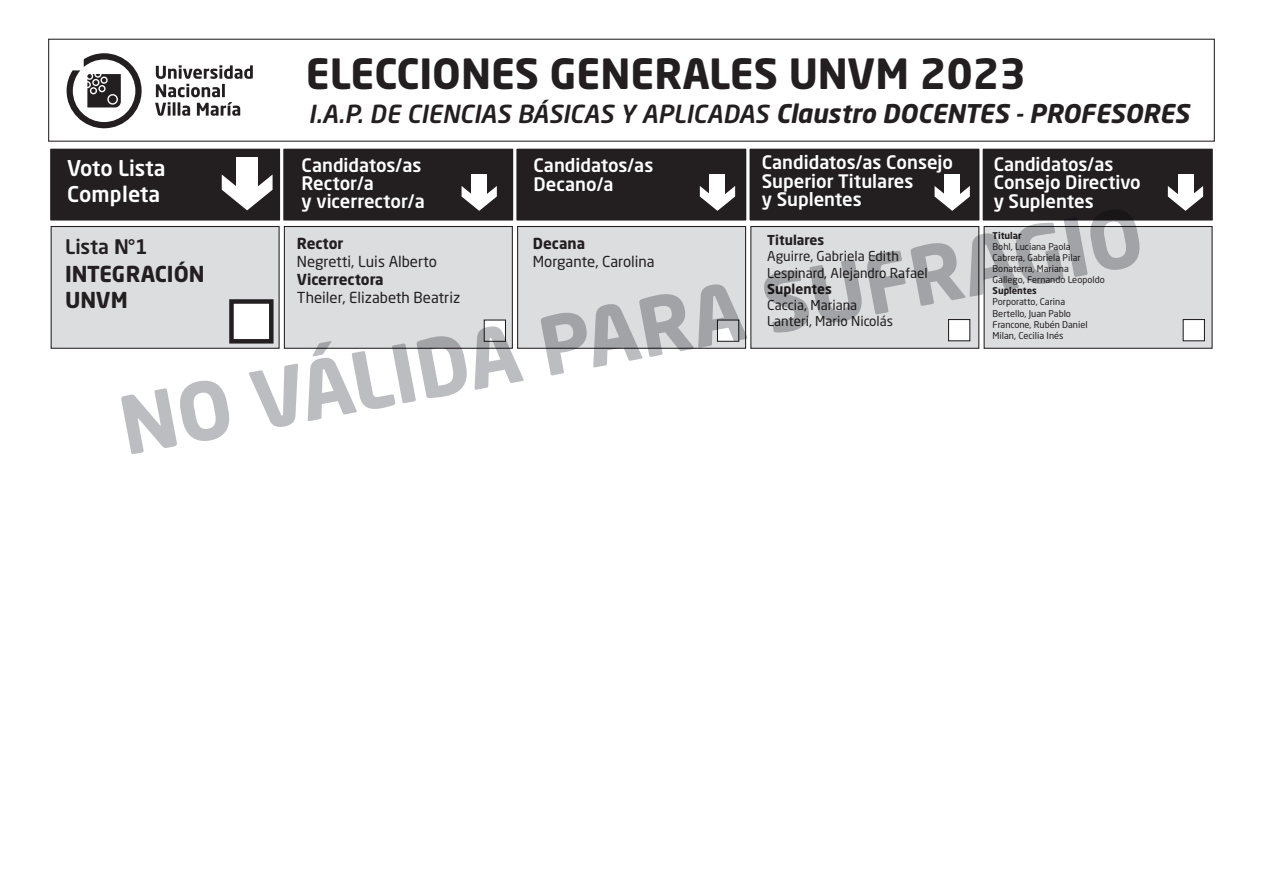
<style>
.page{position:relative;width:1263px;height:893px;background:#fff}
.page>*{position:absolute;margin:0;border:0;box-sizing:border-box;transform-origin:0 0}
.t1{font:700 79.2px "Neo Sans Std";color:#bcbdc0}
.t2{font:700 41.25px "Neo Sans Std";color:#231f20}
.t3{font:italic 500 24.6px "Neo Sans Std";color:#231f20}
.t4{font:700 21.75px/26.1px "Neo Sans Std";color:#231f20}
.t5{font:500 21.45px/25.8px "Neo Sans Std";color:#fff}
.t6{font:500 19.8px "Neo Sans Std";color:#231f20}
.t7{font:500 18.45px/18.5px "Neo Sans Std";color:#fff}
.t8{font:15px "Neo Sans Std";color:#231f20}
.t9{font:700 15px "Neo Sans Std";color:#231f20}
.t10{font:13.5px/16.2px "Neo Sans Std";color:#231f20}
.t11{font:700 13.5px "Neo Sans Std";color:#231f20}
.t12{font:9.3px/11.1px "Neo Sans Std";color:#231f20}
.t13{font:700 9.3px "Neo Sans Std";color:#231f20}
.s1{font-weight:700;font-size:25.5px}
</style>
<div class="page">
<div style="left:48px;top:39px;width:1167px;height:103px;border:1px solid #231f20"></div>
<svg style="left:155px;top:65px;width:98px;height:51px"></svg>
<svg style="left:67px;top:53px;width:75px;height:75px"></svg>
<div style="left:51px;top:226px;width:228px;height:122px;background:#dcdddf"></div>
<div style="left:51px;top:226px;width:229px;height:123px;border:1px solid #231f20"></div>
<div style="left:284px;top:226px;width:228px;height:122px;background:#dcdddf"></div>
<div style="left:284px;top:226px;width:229px;height:123px;border:1px solid #231f20"></div>
<div style="left:484px;top:320px;width:21px;height:21px;background:#fff"></div>
<div style="left:484px;top:319px;width:22px;height:23px;border:1px solid #231f20"></div>
<div style="left:518px;top:226px;width:228px;height:122px;background:#dcdddf"></div>
<div style="left:517px;top:226px;width:229px;height:123px;border:1px solid #231f20"></div>
<div style="left:717px;top:320px;width:22px;height:21px;background:#fff"></div>
<div style="left:717px;top:319px;width:22px;height:23px;border:1px solid #231f20"></div>
<div style="left:231px;top:301px;width:40px;height:40px;background:#fff"></div>
<div style="left:229px;top:299px;width:45px;height:45px;border:4px solid #231f20"></div>
<div style="left:751px;top:226px;width:228px;height:122px;background:#dcdddf"></div>
<div style="left:750px;top:226px;width:229px;height:123px;border:1px solid #231f20"></div>
<div style="left:984px;top:226px;width:228px;height:122px;background:#dcdddf"></div>
<div style="left:983px;top:226px;width:229px;height:123px;border:1px solid #231f20"></div>
<div style="left:49px;top:147px;width:233px;height:75px;background:#231f20"></div>
<div style="left:47px;top:146px;width:236px;height:78px;border:3px solid #fff"></div>
<div style="left:282px;top:147px;width:233px;height:75px;background:#231f20"></div>
<div style="left:280px;top:146px;width:236px;height:78px;border:3px solid #fff"></div>
<div style="left:515px;top:147px;width:233px;height:75px;background:#231f20"></div>
<div style="left:513px;top:146px;width:236px;height:78px;border:3px solid #fff"></div>
<div style="left:748px;top:147px;width:233px;height:75px;background:#231f20"></div>
<div style="left:746px;top:146px;width:237px;height:78px;border:3px solid #fff"></div>
<div style="left:981px;top:147px;width:233px;height:75px;background:#231f20"></div>
<div style="left:980px;top:146px;width:236px;height:78px;border:3px solid #fff"></div>
<svg style="left:222px;top:174px;width:51px;height:36px"></svg>
<div style="left:236px;top:157px;width:22px;height:40px;background:#fff"></div>
<svg style="left:1168px;top:186px;width:35px;height:25px"></svg>
<div style="left:1178px;top:174px;width:15px;height:27px;background:#fff"></div>
<svg style="left:934px;top:186px;width:36px;height:25px"></svg>
<div style="left:945px;top:174px;width:15px;height:27px;background:#fff"></div>
<svg style="left:700px;top:186px;width:35px;height:25px"></svg>
<div style="left:710px;top:174px;width:15px;height:27px;background:#fff"></div>
<svg style="left:462px;top:186px;width:35px;height:25px"></svg>
<div style="left:472px;top:174px;width:15px;height:27px;background:#fff"></div>
<div style="left:1183px;top:320px;width:21px;height:21px;background:#fff"></div>
<div style="left:1183px;top:319px;width:22px;height:22px;border:1px solid #231f20"></div>
<div style="left:948px;top:320px;width:22px;height:21px;background:#fff"></div>
<div style="left:948px;top:319px;width:22px;height:22px;border:1px solid #231f20"></div>
<h2 class="t2" style="left:306px;top:47px;width:722px">ELECCIONES GENERALES UNVM 2023</h2>
<h3 class="t3" style="left:309px;top:98px;width:882px">I.A.P. DE CIENCIAS BÁSICAS Y APLICADAS <span class="s1">Claustro DOCENTES - PROFESORES</span></h3>
<h3 class="t5" style="left:67px;top:155px;width:100px">Voto Lista<br>Completa</h3>
<h3 class="t7" style="left:302px;top:155px;width:125px">Candidatos/as<br>Rector/a<br>y vicerrector/a</h3>
<h3 class="t7" style="left:534px;top:156px;width:121px">Candidatos/as<br>Decano/a</h3>
<h3 class="t7" style="left:762px;top:153px;width:193px">Candidatos/as Consejo<br>Superior Titulares<br>y Suplentes</h3>
<h3 class="t7" style="left:994px;top:154px;width:149px">Candidatos/as<br>Consejo Directivo y Suplentes</h3>
<p class="t13" style="left:992px;top:229px;width:31px">Titular</p>
<p class="t12" style="left:992px;top:241px;width:114px">Bohl, Luciana Paola<br>Cabrera, Gabriela Pilar<br>Bonaterra, Mariana<br>Gallego, Fernando Leopoldo</p>
<p class="t13" style="left:992px;top:285px;width:46px">Suplentes</p>
<p class="t12" style="left:992px;top:296px;width:97px">Porporatto, Carina<br>Bertello, Juan Pablo<br>Francone, Rubén Daniel<br>Milan, Cecilia Inés</p>
<h1 class="t1" style="left:111px;top:380px;width:1041px;rotate:-11deg">NO VÁLIDA PARA SUFRAGIO</h1>
<h3 class="t11" style="left:767px;top:232px;width:59px">Titulares</h3>
<h3 class="t10" style="left:767px;top:248px;width:162px">Aguirre, Gabriela Edith<br>Lespinard, Alejandro Rafael</h3>
<h3 class="t11" style="left:767px;top:280px;width:66px">Suplentes</h3>
<h3 class="t10" style="left:767px;top:297px;width:127px">Caccia, Mariana<br>Lanteri, Mario Nicolás</h3>
<h3 class="t9" style="left:297px;top:234px;width:48px">Rector</h3>
<h3 class="t8" style="left:297px;top:253px;width:142px">Negretti, Luis Alberto</h3>
<h3 class="t9" style="left:297px;top:270px;width:88px">Vicerrectora</h3>
<h3 class="t8" style="left:297px;top:289px;width:165px">Theiler, Elizabeth Beatriz</h3>
<h3 class="t9" style="left:533px;top:234px;width:54px">Decana</h3>
<h3 class="t8" style="left:533px;top:253px;width:123px">Morgante, Carolina</h3>
<h3 class="t6" style="left:65px;top:234px;width:84px">Lista N°1</h3>
<h3 class="t4" style="left:65px;top:260px;width:141px">INTEGRACIÓN<br>UNVM</h3>
</div>
